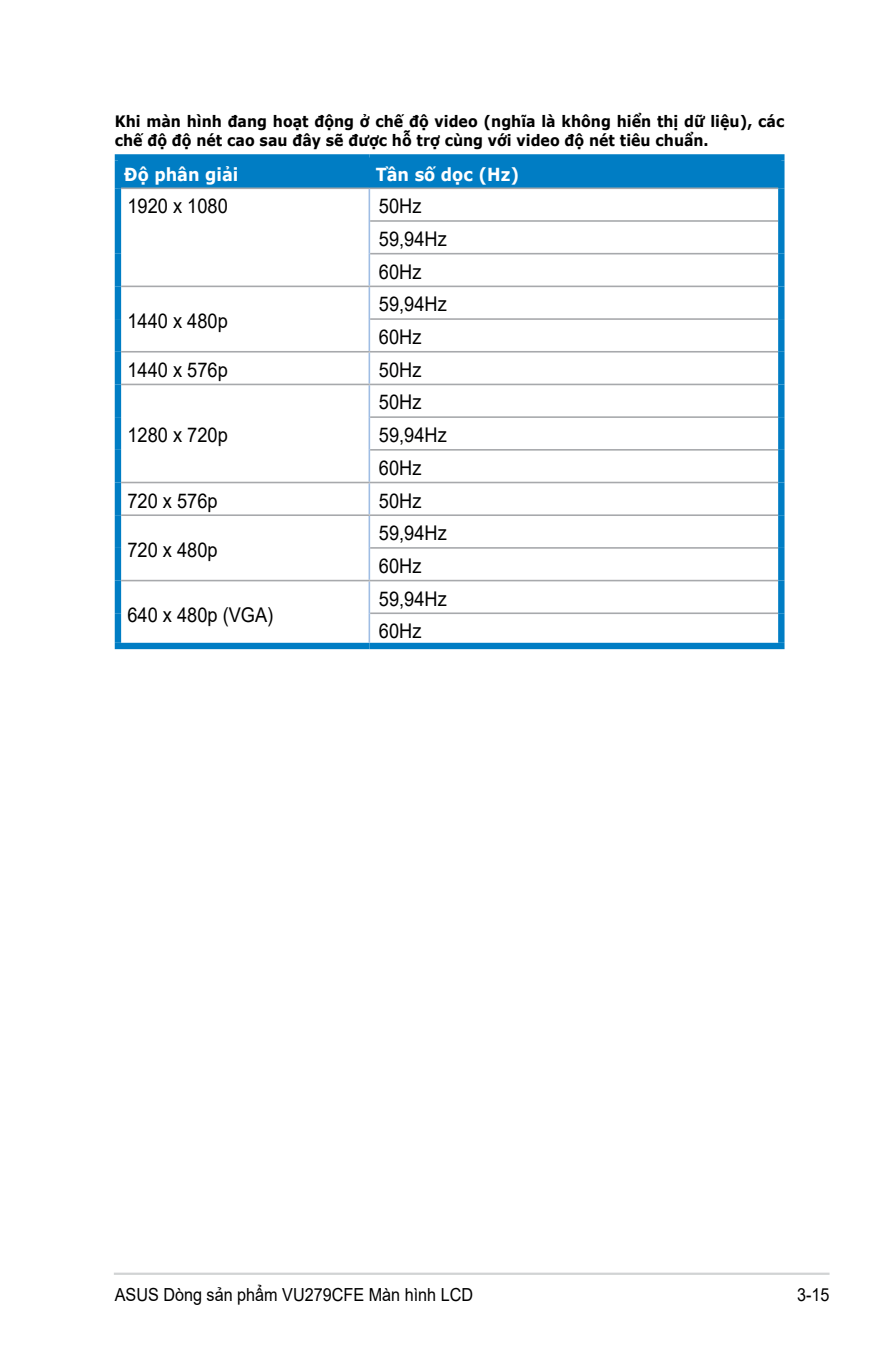
<style>
.page{position:relative;width:893px;height:1346px;background:#fff}
.page>*{position:absolute;margin:0;border:0;box-sizing:border-box;transform-origin:0 0}
.Table_Text{font:20.25px "Arial";color:#000100;scale:.9 1}
.t1{font:18px "Arial";color:#000;scale:.9 1}
.Table_Text_Head_-_ne{font:700 18px "Verdana";color:#fff;scale:.9 1}
.Figure_Label{font:700 15.75px/18.9px "Verdana";color:#000;scale:.9 1}
</style>
<div class="page">
<hr style="left:114px;top:1272px;width:715px;height:3px;background:#d1d3d4">
<div style="left:121px;top:161px;width:657px;height:26px;background:#007dc4"></div>
<div style="left:115px;top:643px;width:254px;height:6px;background:#007dc4"></div>
<div style="left:115px;top:188px;width:6px;height:33px;background:#007dc4"></div>
<div style="left:115px;top:221px;width:6px;height:33px;background:#007dc4"></div>
<div style="left:115px;top:254px;width:6px;height:32px;background:#007dc4"></div>
<div style="left:115px;top:286px;width:6px;height:33px;background:#007dc4"></div>
<div style="left:115px;top:319px;width:6px;height:33px;background:#007dc4"></div>
<div style="left:115px;top:352px;width:6px;height:32px;background:#007dc4"></div>
<div style="left:115px;top:384px;width:6px;height:33px;background:#007dc4"></div>
<div style="left:115px;top:417px;width:6px;height:33px;background:#007dc4"></div>
<div style="left:115px;top:450px;width:6px;height:32px;background:#007dc4"></div>
<div style="left:115px;top:482px;width:6px;height:33px;background:#007dc4"></div>
<div style="left:115px;top:515px;width:6px;height:33px;background:#007dc4"></div>
<div style="left:115px;top:548px;width:6px;height:32px;background:#007dc4"></div>
<div style="left:115px;top:580px;width:6px;height:33px;background:#007dc4"></div>
<div style="left:115px;top:613px;width:6px;height:30px;background:#007dc4"></div>
<div style="left:115px;top:154px;width:254px;height:7px;background:#007dc4"></div>
<div style="left:115px;top:161px;width:6px;height:27px;background:#007dc4"></div>
<div style="left:369px;top:154px;width:415px;height:7px;background:#007dc4"></div>
<hr style="left:368px;top:161px;width:3px;height:26px;background:#007dc4">
<hr style="left:369px;top:189px;width:1px;height:32px;background:#9fbde4">
<hr style="left:369px;top:221px;width:1px;height:33px;background:#9fbde4">
<hr style="left:369px;top:254px;width:1px;height:32px;background:#9fbde4">
<hr style="left:369px;top:287px;width:1px;height:32px;background:#9fbde4">
<hr style="left:369px;top:319px;width:1px;height:32px;background:#9fbde4">
<hr style="left:369px;top:352px;width:1px;height:32px;background:#9fbde4">
<hr style="left:369px;top:385px;width:1px;height:32px;background:#9fbde4">
<hr style="left:369px;top:417px;width:1px;height:33px;background:#9fbde4">
<hr style="left:369px;top:450px;width:1px;height:32px;background:#9fbde4">
<hr style="left:369px;top:483px;width:1px;height:31px;background:#9fbde4">
<hr style="left:369px;top:516px;width:1px;height:32px;background:#9fbde4">
<hr style="left:369px;top:548px;width:1px;height:32px;background:#9fbde4">
<hr style="left:369px;top:581px;width:1px;height:32px;background:#9fbde4">
<div style="left:369px;top:643px;width:415px;height:6px;background:#007dc4"></div>
<hr style="left:370px;top:220px;width:408px;height:2px;background:#a7a9ac">
<hr style="left:370px;top:253px;width:408px;height:1px;background:#a7a9ac">
<hr style="left:121px;top:286px;width:248px;height:1px;background:#a7a9ac">
<hr style="left:369px;top:286px;width:409px;height:1px;background:#a7a9ac">
<hr style="left:370px;top:318px;width:408px;height:2px;background:#a7a9ac">
<hr style="left:121px;top:351px;width:248px;height:1px;background:#a7a9ac">
<hr style="left:369px;top:351px;width:409px;height:1px;background:#a7a9ac">
<hr style="left:121px;top:384px;width:248px;height:1px;background:#a7a9ac">
<hr style="left:369px;top:384px;width:409px;height:1px;background:#a7a9ac">
<hr style="left:370px;top:416px;width:408px;height:2px;background:#a7a9ac">
<hr style="left:370px;top:449px;width:408px;height:2px;background:#a7a9ac">
<hr style="left:121px;top:482px;width:248px;height:1px;background:#a7a9ac">
<hr style="left:369px;top:482px;width:409px;height:1px;background:#a7a9ac">
<hr style="left:121px;top:514px;width:248px;height:2px;background:#a7a9ac">
<hr style="left:369px;top:514px;width:409px;height:2px;background:#a7a9ac">
<hr style="left:370px;top:547px;width:408px;height:2px;background:#a7a9ac">
<hr style="left:121px;top:580px;width:248px;height:1px;background:#a7a9ac">
<hr style="left:369px;top:580px;width:409px;height:1px;background:#a7a9ac">
<hr style="left:370px;top:612px;width:408px;height:2px;background:#a7a9ac">
<hr style="left:369px;top:613px;width:1px;height:30px;background:#9fbde4">
<div style="left:778px;top:161px;width:6px;height:27px;background:#007dc4"></div>
<div style="left:778px;top:188px;width:6px;height:33px;background:#007dc4"></div>
<div style="left:778px;top:221px;width:6px;height:33px;background:#007dc4"></div>
<div style="left:778px;top:254px;width:6px;height:32px;background:#007dc4"></div>
<div style="left:778px;top:286px;width:6px;height:33px;background:#007dc4"></div>
<div style="left:778px;top:319px;width:6px;height:33px;background:#007dc4"></div>
<div style="left:778px;top:352px;width:6px;height:32px;background:#007dc4"></div>
<div style="left:778px;top:384px;width:6px;height:33px;background:#007dc4"></div>
<div style="left:778px;top:417px;width:6px;height:33px;background:#007dc4"></div>
<div style="left:778px;top:450px;width:6px;height:32px;background:#007dc4"></div>
<div style="left:778px;top:482px;width:6px;height:33px;background:#007dc4"></div>
<div style="left:778px;top:515px;width:6px;height:33px;background:#007dc4"></div>
<div style="left:778px;top:548px;width:6px;height:32px;background:#007dc4"></div>
<div style="left:778px;top:580px;width:6px;height:33px;background:#007dc4"></div>
<div style="left:778px;top:613px;width:6px;height:30px;background:#007dc4"></div>
<hr style="left:121px;top:187px;width:248px;height:2px;background:#a7a9ac">
<hr style="left:369px;top:187px;width:409px;height:2px;background:#a7a9ac">
<p class="Figure_Label" style="left:115px;top:111px;width:746px">Khi màn hình đang hoạt động ở chế độ video (nghĩa là không hiển thị dữ liệu), các chế độ độ nét cao sau đây sẽ được hỗ trợ cùng với video độ nét tiêu chuẩn.</p>
<p class="Table_Text_Head_-_ne" style="left:124px;top:161px;width:128px">Độ phân giải</p>
<p class="Table_Text_Head_-_ne" style="left:376px;top:161px;width:161px">Tần số dọc (Hz)</p>
<p class="Table_Text" style="left:127px;top:192px;width:113px">1920 x 1080</p>
<p class="Table_Text" style="left:379px;top:192px;width:49px">50Hz</p>
<p class="Table_Text" style="left:379px;top:225px;width:77px">59,94Hz</p>
<p class="Table_Text" style="left:379px;top:258px;width:49px">60Hz</p>
<p class="Table_Text" style="left:127px;top:307px;width:113px">1440 x 480p</p>
<p class="Table_Text" style="left:379px;top:290px;width:77px">59,94Hz</p>
<p class="Table_Text" style="left:379px;top:323px;width:49px">60Hz</p>
<p class="Table_Text" style="left:127px;top:356px;width:113px">1440 x 576p</p>
<p class="Table_Text" style="left:379px;top:356px;width:49px">50Hz</p>
<p class="Table_Text" style="left:127px;top:421px;width:113px">1280 x 720p</p>
<p class="Table_Text" style="left:379px;top:388px;width:49px">50Hz</p>
<p class="Table_Text" style="left:379px;top:421px;width:77px">59,94Hz</p>
<p class="Table_Text" style="left:379px;top:454px;width:49px">60Hz</p>
<p class="Table_Text" style="left:127px;top:486px;width:102px">720 x 576p</p>
<p class="Table_Text" style="left:379px;top:486px;width:49px">50Hz</p>
<p class="Table_Text" style="left:127px;top:535px;width:102px">720 x 480p</p>
<p class="Table_Text" style="left:379px;top:519px;width:77px">59,94Hz</p>
<p class="Table_Text" style="left:379px;top:552px;width:49px">60Hz</p>
<p class="Table_Text" style="left:127px;top:601px;width:164px">640 x 480p (VGA)</p>
<p class="Table_Text" style="left:379px;top:584px;width:77px">59,94Hz</p>
<p class="Table_Text" style="left:379px;top:617px;width:49px">60Hz</p>
<p class="t1" style="left:115px;top:1282px;width:400px">ASUS Dòng sản phẩm VU279CFE Màn hình LCD</p>
<p class="t1" style="left:797px;top:1282px;width:38px">3-15</p>
</div>
